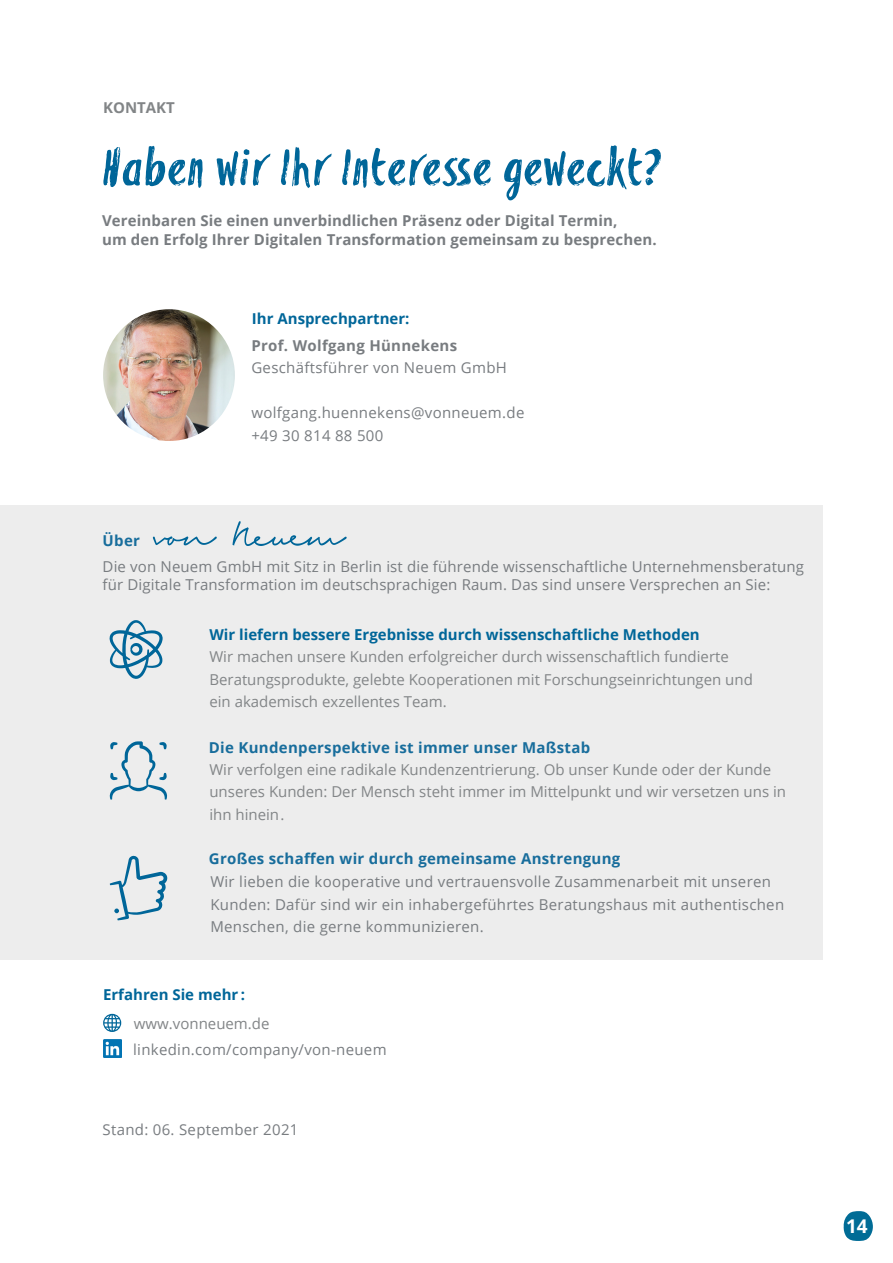
<style>
.page{position:relative;width:893px;height:1263px;background:#fff}
.page>*{position:absolute;margin:0;border:0;box-sizing:border-box;transform-origin:0 0}
.t1{font:700 18.9px "Open Sans";color:#fff}
.t2{font:15px/22.5px "Open Sans";letter-spacing:.02em;color:#787c80}
.t3{font:15px/22.5px "Open Sans";color:#828587}
.t4{font:700 15px "Open Sans";letter-spacing:.01em;color:#787c80}
.t5{font:700 15px "Open Sans";color:#069}
.t6{font:700 15px "Open Sans";letter-spacing:.02em;color:#186d9c}
.t7{font:700 15px "Open Sans";color:#828587}
</style>
<div class="page">
<div style="left:0;top:505px;width:822px;height:454px;background:#ededed"></div>
<svg style="left:103px;top:145px;width:100px;height:43px"></svg>
<svg style="left:216px;top:149px;width:55px;height:37px"></svg>
<svg style="left:281px;top:147px;width:51px;height:41px"></svg>
<svg style="left:342px;top:148px;width:149px;height:40px"></svg>
<svg style="left:504px;top:145px;width:157px;height:56px"></svg>
<img style="left:103px;top:309px;width:132px;height:132px;border-radius:66px">
<svg style="left:153px;top:521px;width:194px;height:25px"></svg>
<img style="left:103px;top:1040px;width:18px;height:18px">
<svg style="left:103px;top:1014px;width:18px;height:18px"></svg>
<svg style="left:110px;top:741px;width:57px;height:59px"></svg>
<svg style="left:109px;top:620px;width:54px;height:59px"></svg>
<svg style="left:110px;top:855px;width:58px;height:65px"></svg>
<svg style="left:843px;top:1211px;width:30px;height:30px"></svg>
<p class="t7" style="left:103px;top:97px;width:73px">KONTAKT</p>
<p class="t4" style="left:102px;top:210px;width:517px">Vereinbaren Sie einen unverbindlichen Präsenz oder Digital Termin,</p>
<p class="t4" style="left:102px;top:229px;width:556px">um den Erfolg Ihrer Digitalen Transformation gemeinsam zu besprechen.</p>
<p class="t5" style="left:252px;top:308px;width:159px">Ihr Ansprechpartner:</p>
<p class="t4" style="left:251px;top:335px;width:207px">Prof. Wolfgang Hünnekens</p>
<p class="t2" style="left:251px;top:356px;width:257px">Geschäftsführer von Neuem GmbH</p>
<p class="t2" style="left:251px;top:401px;width:274px">wolfgang.huennekens@vonneuem.de</p>
<p class="t2" style="left:251px;top:423px;width:133px">+49 30 814 88 500</p>
<p class="t6" style="left:103px;top:529px;width:39px">Über</p>
<p class="t2" style="left:103px;top:557px;width:703px;line-height:18px">Die von Neuem GmbH mit Sitz in Berlin ist die führende wissenschaftliche Unternehmensberatung für Digitale Transformation im deutschsprachigen Raum. Das sind unsere Versprechen an Sie:</p>
<p class="t5" style="left:209px;top:624px;width:492px">Wir liefern bessere Ergebnisse durch wissenschaftliche Methoden</p>
<p class="t3" style="left:209px;top:645px;width:545px">Wir machen unsere Kunden erfolgreicher durch wissenschaftlich fundierte<br>Beratungsprodukte, gelebte Kooperationen mit Forschungseinrichtungen und ein akademisch exzellentes Team.</p>
<p class="t6" style="left:209px;top:737px;width:383px">Die Kundenperspektive ist immer unser Maßstab</p>
<p class="t3" style="left:209px;top:758px;width:578px">Wir verfolgen eine radikale Kundenzentrierung. Ob unser Kunde oder der Kunde unseres Kunden: Der Mensch steht immer im Mittelpunkt und wir versetzen uns in ihn hinein.</p>
<p class="t6" style="left:209px;top:848px;width:413px">Großes schaffen wir durch gemeinsame Anstrengung</p>
<p class="t2" style="left:210px;top:870px;width:575px">Wir lieben die kooperative und vertrauensvolle Zusammenarbeit mit unseren<br>Kunden: Dafür sind wir ein inhabergeführtes Beratungshaus mit authentischen<br>Menschen, die gerne kommunizieren.</p>
<p class="t5" style="left:103px;top:984px;width:143px">Erfahren Sie mehr :</p>
<p class="t3" style="left:134px;top:1011px;width:137px">www.vonneuem.de</p>
<p class="t2" style="left:133px;top:1038px;width:255px">linkedin.com/company/von-neuem</p>
<p class="t2" style="left:103px;top:1118px;width:197px">Stand: 06. September 2021</p>
<p class="t1" style="left:846px;top:1212px;width:23px">14</p>
</div>
